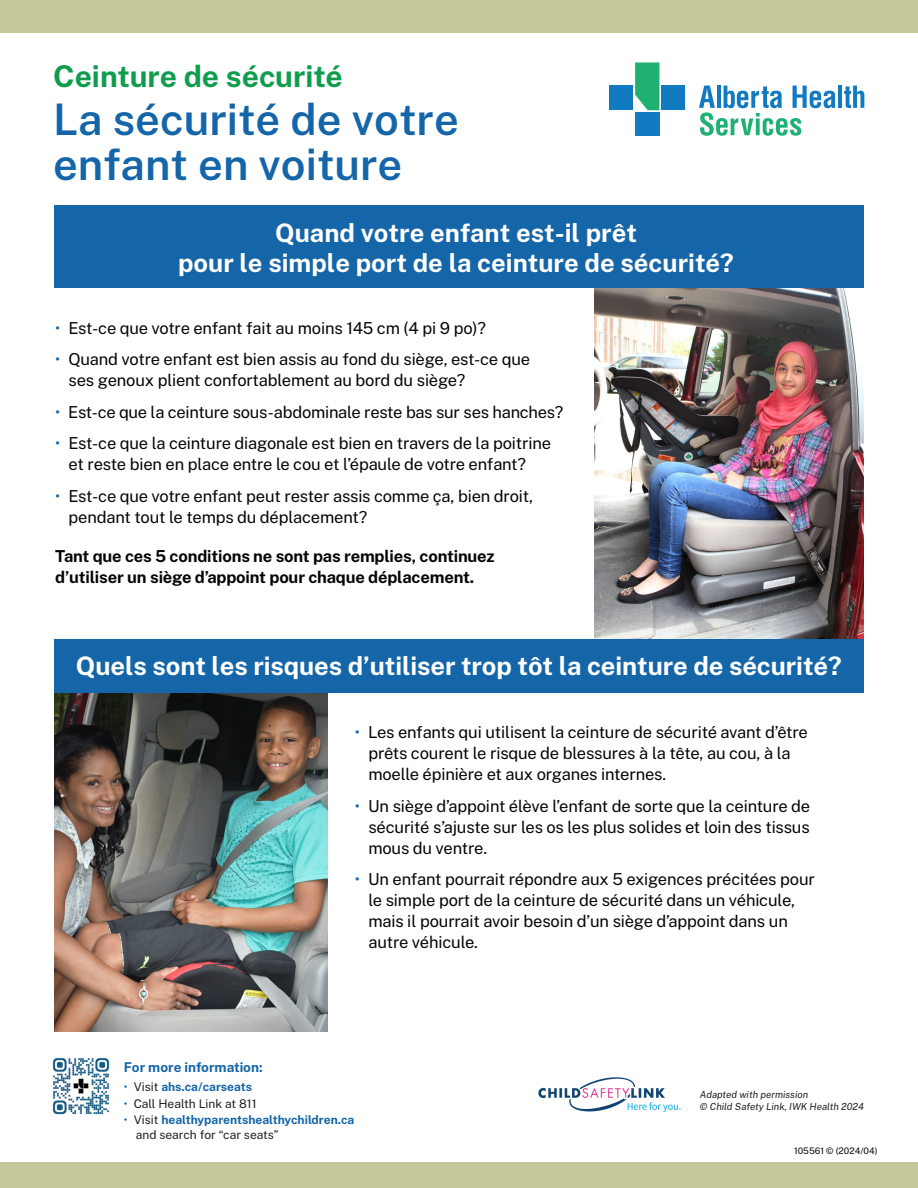
<style>
.page{position:relative;width:918px;height:1188px;background:#fff}
.page>*{position:absolute;margin:0;border:0;box-sizing:border-box;transform-origin:0 0}
.t1{font:600 43.5px/45px "Public Sans";color:#1565a9}
.t2{font:700 30px "Public Sans";color:#0f9d4d}
.t3{font:700 25.5px/30.6px "Public Sans";color:#fff;text-align:center}
.t4{font:16.5px/21px "Public Sans";letter-spacing:-.01em;color:#050504}
.t5{font:700 16.5px/21px "Public Sans";letter-spacing:-.01em;color:#050504}
.t6{font:700 13.5px "Public Sans";color:#1565a9}
.t7{font:700 12px/15px "Public Sans";color:#1465a9}
.t8{font:12px "Public Sans";color:#211e1e}
.t9{font:italic 9.75px/11.2px "Public Sans";color:#211e1e}
.t10{font:9px "Public Sans";color:#050504}
.s1{color:#1465a9}
.s2{font-weight:400}
.s3{font-weight:400;color:#211e1e}
</style>
<div class="page">
<div style="left:0;top:0;width:918px;height:33px;background:#c6c79b"></div>
<div style="left:0;top:1163px;width:918px;height:25px;background:#c6c79b"></div>
<img style="left:52px;top:1058px;width:58px;height:57px">
<img style="left:538px;top:1077px;width:143px;height:35px">
<img style="left:594px;top:288px;width:270px;height:351px">
<img style="left:54px;top:693px;width:274px;height:338px">
<div style="left:54px;top:205px;width:810px;height:83px;background:#1565a9"></div>
<div style="left:54px;top:639px;width:810px;height:54px;background:#1565a9"></div>
<hr style="left:838px;top:86px;width:4px;height:22px;background:#127ac0">
<svg style="left:844px;top:86px;width:20px;height:22px"></svg>
<svg style="left:699px;top:86px;width:136px;height:50px"></svg>
<div style="left:610px;top:86px;width:23px;height:24px;background:#127ac0"></div>
<div style="left:662px;top:86px;width:23px;height:24px;background:#127ac0"></div>
<div style="left:635px;top:112px;width:24px;height:24px;background:#127ac0"></div>
<svg style="left:635px;top:62px;width:24px;height:48px"></svg>
<h2 class="t2" style="left:53px;top:54px;width:291px">Ceinture de sécurité</h2>
<h1 class="t1" style="left:53px;top:94px;width:407px">La sécurité de votre enfant en voiture</h1>
<h3 class="t3" style="left:178px;top:215px;width:557px">Quand votre enfant est-il prêt<br>pour le simple port de la ceinture de sécurité?</h3>
<p class="t4" style="left:55px;top:317px;width:432px"><span class="s1">•</span> Est-ce que votre enfant fait au moins 145 cm (4 pi 9 po)?</p>
<p class="t4" style="left:69px;top:348px;width:463px;text-indent:-14px"><span class="s1">•</span> Quand votre enfant est bien assis au fond du siège, est-ce que ses genoux plient confortablement au bord du siège?</p>
<p class="t4" style="left:55px;top:401px;width:510px"><span class="s1">•</span> Est-ce que la ceinture sous-abdominale reste bas sur ses hanches?</p>
<p class="t4" style="left:69px;top:432px;width:484px;text-indent:-14px"><span class="s1">•</span> Est-ce que la ceinture diagonale est bien en travers de la poitrine et reste bien en place entre le cou et l’épaule de votre enfant?</p>
<p class="t4" style="left:69px;top:485px;width:466px;text-indent:-14px"><span class="s1">•</span> Est-ce que votre enfant peut rester assis comme ça, bien droit, pendant tout le temps du déplacement?</p>
<p class="t5" style="left:55px;top:544px;width:441px">Tant que ces 5 conditions ne sont pas remplies, continuez d’utiliser un siège d’appoint pour chaque déplacement.</p>
<h3 class="t3" style="left:76px;top:649px;width:767px">Quels sont les risques d’utiliser trop tôt la ceinture de sécurité?</h3>
<p class="t4" style="left:368px;top:721px;width:441px;text-indent:-14px"><span class="s1">•</span> Les enfants qui utilisent la ceinture de sécurité avant d’être prêts courent le risque de blessures à la tête, au cou, à la moelle épinière et aux organes internes.</p>
<p class="t4" style="left:368px;top:795px;width:443px;text-align:justify;text-indent:-14px"><span class="s1">•</span> Un siège d’appoint élève l’enfant de sorte que la ceinture de sécurité s’ajuste sur les os les plus solides et loin des tissus mous du ventre.</p>
<p class="t4" style="left:368px;top:868px;width:448px;text-indent:-14px"><span class="s1">•</span> Un enfant pourrait répondre aux 5 exigences précitées pour le simple port de la ceinture de sécurité dans un véhicule, mais il pourrait avoir besoin d’un siège d’appoint dans un autre véhicule.</p>
<p class="t6" style="left:124px;top:1057px;width:140px">For more information:</p>
<p class="t7" style="left:124px;top:1079px;width:130px"><span class="s2">•</span> <span class="s3">Visit</span> ahs.ca/carseats</p>
<p class="t8" style="left:124px;top:1095px;width:134px"><span class="s1">•</span> Call Health Link at 811</p>
<p class="t7" style="left:136px;top:1112px;width:220px;text-indent:-12px"><span class="s2">•</span> <span class="s3">Visit</span> healthyparentshealthychildren.ca <span class="s3">and search for “car seats”</span></p>
<p class="t9" style="left:700px;top:1089px;width:166px">Adapted with permission<br>© Child Safety Link, IWK Health 2024</p>
<p class="t10" style="left:794px;top:1145px;width:85px">105561 © (2024/04)</p>
</div>
